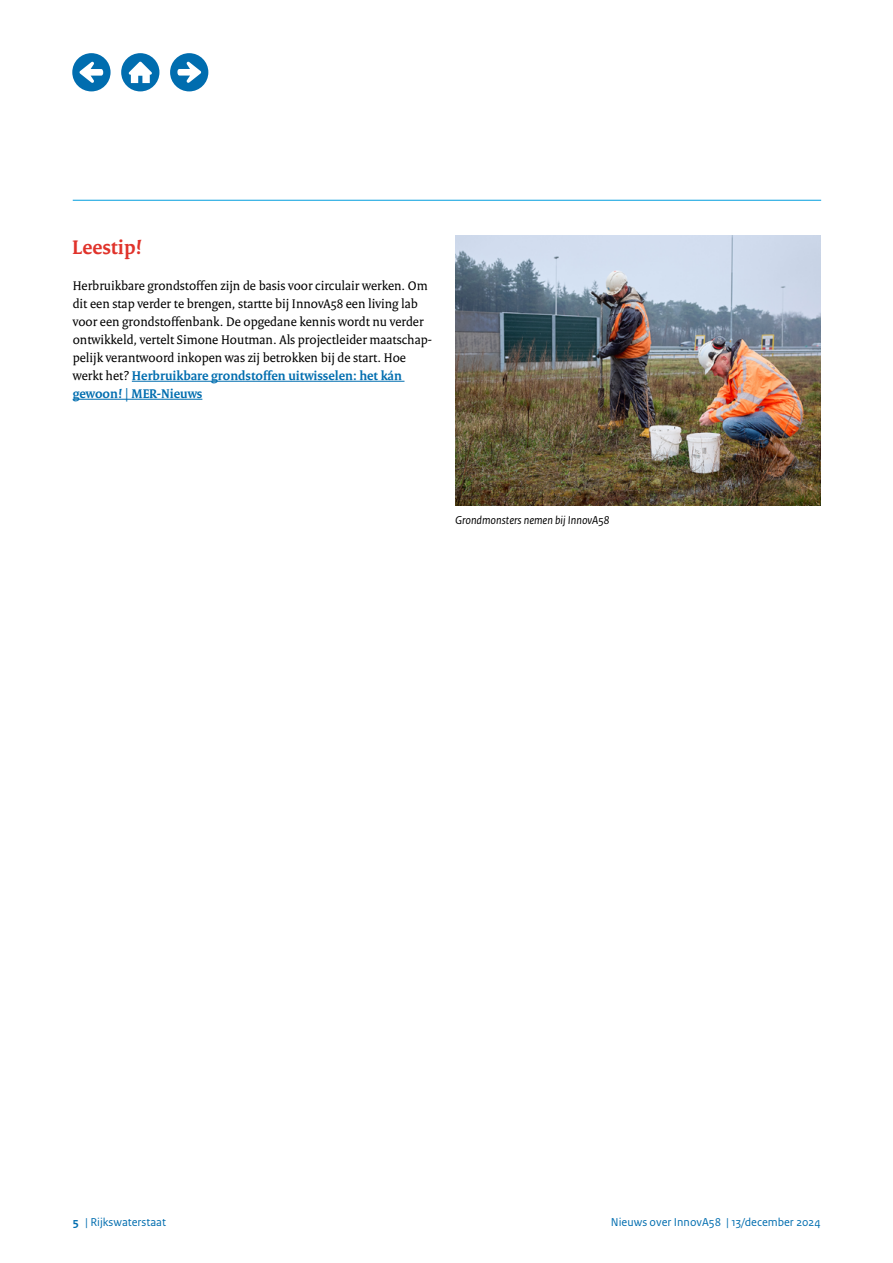
<style>
.page{position:relative;width:893px;height:1263px;background:#fff}
.page>*{position:absolute;margin:0;border:0;box-sizing:border-box;transform-origin:0 0}
.H1-bovenkop_artikel{font:700 21px "Rijksoverheid Serif";color:#e0332b}
.P_Broodtekst{font:13.5px/18px "Rijksoverheid Serif";color:#000}
.t1{font:12px "Rijksoverheid Sans Text";color:#006daf}
.P_Fotobijschrift{font:italic 12px "Rijksoverheid Sans Text";color:#000}
.s1{font-weight:700;color:#006daf}
.s2{font-weight:700}
</style>
<div class="page">
<hr style="left:132px;top:381px;width:272px;height:1px;background:#006daf">
<hr style="left:73px;top:399px;width:129px;height:1px;background:#006daf">
<img style="left:455px;top:236px;width:366px;height:270px">
<hr style="left:73px;top:200px;width:748px;height:1px;background:#009ede">
<div style="left:72px;top:53px;width:39px;height:38px;background:#006daf;border-radius:50%"></div>
<svg style="left:80px;top:62px;width:23px;height:21px"></svg>
<div style="left:170px;top:53px;width:38px;height:38px;background:#006daf;border-radius:50%"></div>
<svg style="left:177px;top:62px;width:24px;height:21px"></svg>
<div style="left:121px;top:53px;width:38px;height:38px;background:#006daf;border-radius:50%"></div>
<svg style="left:129px;top:62px;width:23px;height:21px"></svg>
<h1 class="H1-bovenkop_artikel" style="left:72px;top:234px;width:72px">Leestip!</h1>
<p class="P_Broodtekst" style="left:73px;top:276px;width:361px">Herbruikbare grondstoffen zijn de basis voor circulair werken. Om dit een stap verder te brengen, startte bij InnovA58 een living lab voor een grondstoffenbank. De opgedane kennis wordt nu verder ontwikkeld, vertelt Simone Houtman. Als projectleider maatschap&shy;pelijk verantwoord inkopen was zij betrokken bij de start. Hoe werkt het? <span class="s1">Herbruikbare grondstoffen uitwisselen: het kán gewoon! | MER-Nieuws</span></p>
<p class="P_Fotobijschrift" style="left:455px;top:513px;width:156px">Grondmonsters nemen bij InnovA58</p>
<p class="t1" style="left:73px;top:1215px;width:95px"><span class="s2">5</span> | Rijkswaterstaat</p>
<p class="t1" style="left:611px;top:1215px;width:211px">Nieuws over InnovA58 | 13/december 2024</p>
</div>
